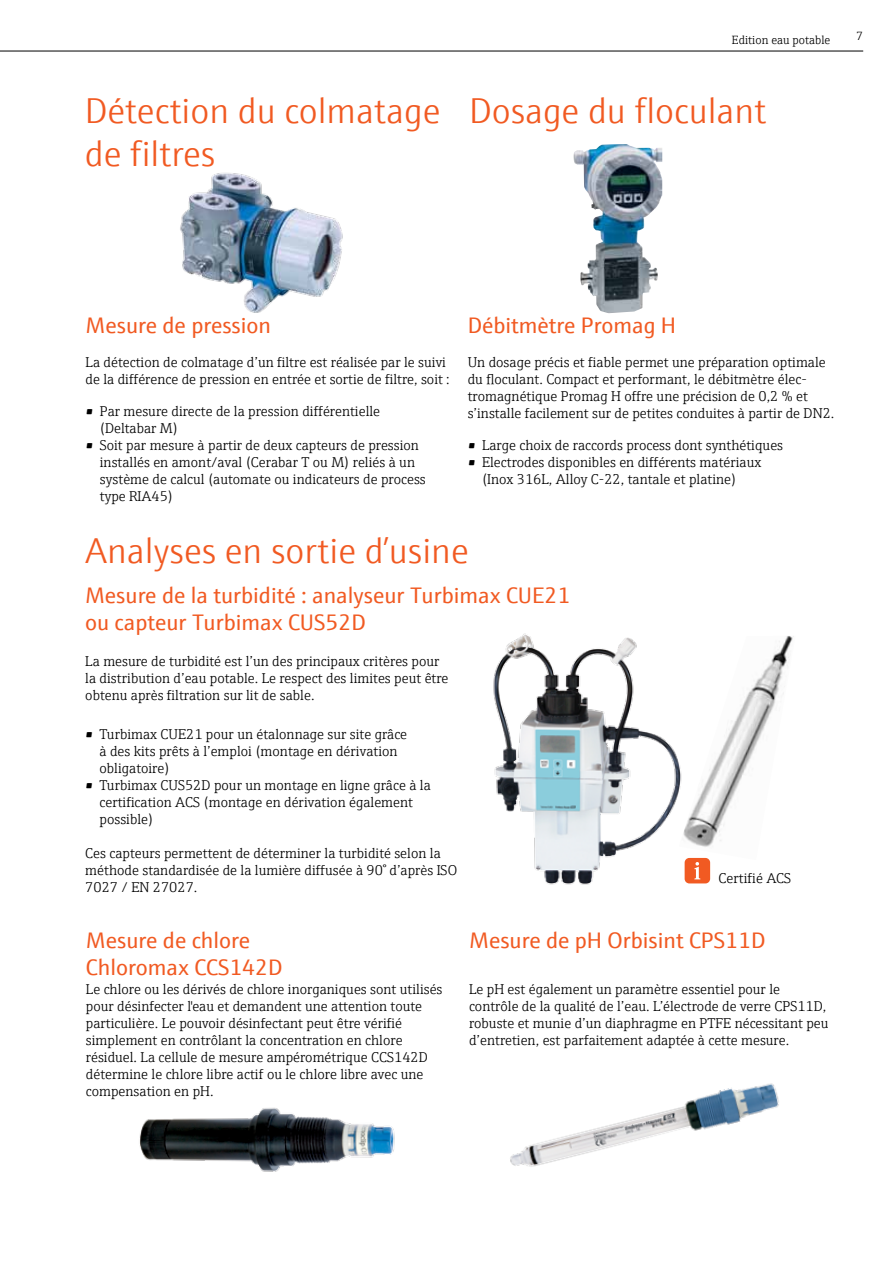
<style>
.page{position:relative;width:893px;height:1263px;background:#fff}
.page>*{position:absolute;margin:0;border:0;box-sizing:border-box;transform-origin:0 0}
.t1{font:300 36px/43.2px "E+H Sans";color:#f15a22}
.t2{font:22.5px/27px "E+H Sans";color:#f15a22}
.t3{font:300 14.25px/17px "E+H Serif";color:#000}
.t4{font:300 12px "E+H Serif";color:#000}
.s1{font-weight:600}
</style>
<div class="page">
<hr style="left:0;top:51px;width:863px;height:1px;background:#000">
<img style="left:180px;top:172px;width:163px;height:141px">
<img style="left:573px;top:144px;width:85px;height:169px">
<img style="left:493px;top:633px;width:197px;height:252px">
<img style="left:139px;top:1107px;width:256px;height:65px">
<img style="left:510px;top:1083px;width:269px;height:84px">
<svg style="left:685px;top:860px;width:25px;height:23px"></svg>
<img style="left:679px;top:636px;width:115px;height:224px">
<p class="t4" style="left:732px;top:32px;width:100px">Edition eau potable</p>
<h1 class="t1" style="left:85px;top:86px;width:357px">Détection du colmatage de filtres</h1>
<h1 class="t1" style="left:469px;top:87px;width:299px">Dosage du floculant</h1>
<p class="t4" style="left:856px;top:27px;width:8px">7</p>
<h2 class="t2" style="left:86px;top:310px;width:187px">Mesure de pression</h2>
<p class="t3" style="left:86px;top:353px;width:365px">La détection de colmatage d’un filtre est réalisée par le suivi de la différence de pression en entrée et sortie de filtre, soit :</p>
<p class="t3" style="left:100px;top:401px;width:282px;text-indent:-14px"><span class="s1">•</span> Par mesure directe de la pression différentielle (Deltabar M)</p>
<p class="t3" style="left:100px;top:435px;width:328px;text-indent:-14px"><span class="s1">•</span> Soit par mesure à partir de deux capteurs de pression installés en amont/aval (Cerabar T ou M) reliés à un système de calcul (automate ou indicateurs de process type RIA45)</p>
<h2 class="t2" style="left:468px;top:310px;width:210px">Débitmètre Promag H</h2>
<p class="t3" style="left:468px;top:353px;width:368px">Un dosage précis et fiable permet une préparation optimale du floculant. Compact et performant, le débitmètre élec&shy;tromagnétique Promag H offre une précision de 0,2 % et s’installe facilement sur de petites conduites à partir de DN2.</p>
<p class="t3" style="left:468px;top:435px;width:317px"><span class="s1">•</span> Large choix de raccords process dont synthétiques</p>
<p class="t3" style="left:482px;top:452px;width:281px;text-indent:-14px"><span class="s1">•</span> Electrodes disponibles en différents matériaux (Inox 316L, Alloy C-22, tantale et platine)</p>
<h1 class="t1" style="left:85px;top:527px;width:385px">Analyses en sortie d’usine</h1>
<h2 class="t2" style="left:85px;top:580px;width:487px">Mesure de la turbidité : analyseur Turbimax CUE21 ou capteur Turbimax CUS52D</h2>
<p class="t3" style="left:85px;top:652px;width:365px">La mesure de turbidité est l’un des principaux critères pour la distribution d’eau potable. Le respect des limites peut être obtenu après filtration sur lit de sable.</p>
<p class="t3" style="left:100px;top:724px;width:309px;text-indent:-14px"><span class="s1">•</span> Turbimax CUE21 pour un étalonnage sur site grâce à des kits prêts à l’emploi (montage en dérivation obligatoire)</p>
<p class="t3" style="left:100px;top:775px;width:333px;text-indent:-14px"><span class="s1">•</span> Turbimax CUS52D pour un montage en ligne grâce à la certification ACS (montage en dérivation également possible)</p>
<p class="t3" style="left:85px;top:843px;width:373px">Ces capteurs permettent de déterminer la turbidité selon la méthode standardisée de la lumière diffusée à 90° d’après ISO<br>7027 / EN 27027.</p>
<p class="t3" style="left:719px;top:869px;width:74px">Certifié ACS</p>
<h2 class="t2" style="left:86px;top:925px;width:198px">Mesure de chlore<br>Chloromax CCS142D</h2>
<p class="t3" style="left:86px;top:979px;width:358px">Le chlore ou les dérivés de chlore inorganiques sont utilisés pour désinfecter l'eau et demandent une attention toute particulière. Le pouvoir désinfectant peut être vérifié simplement en contrôlant la concentration en chlore résiduel. La cellule de mesure ampérométrique CCS142D détermine le chlore libre actif ou le chlore libre avec une compensation en pH.</p>
<h2 class="t2" style="left:469px;top:925px;width:298px">Mesure de pH Orbisint CPS11D</h2>
<p class="t3" style="left:469px;top:979px;width:361px">Le pH est également un paramètre essentiel pour le contrôle de la qualité de l’eau. L’électrode de verre CPS11D, robuste et munie d’un diaphragme en PTFE nécessitant peu d’entretien, est parfaitement adaptée à cette mesure.</p>
</div>
